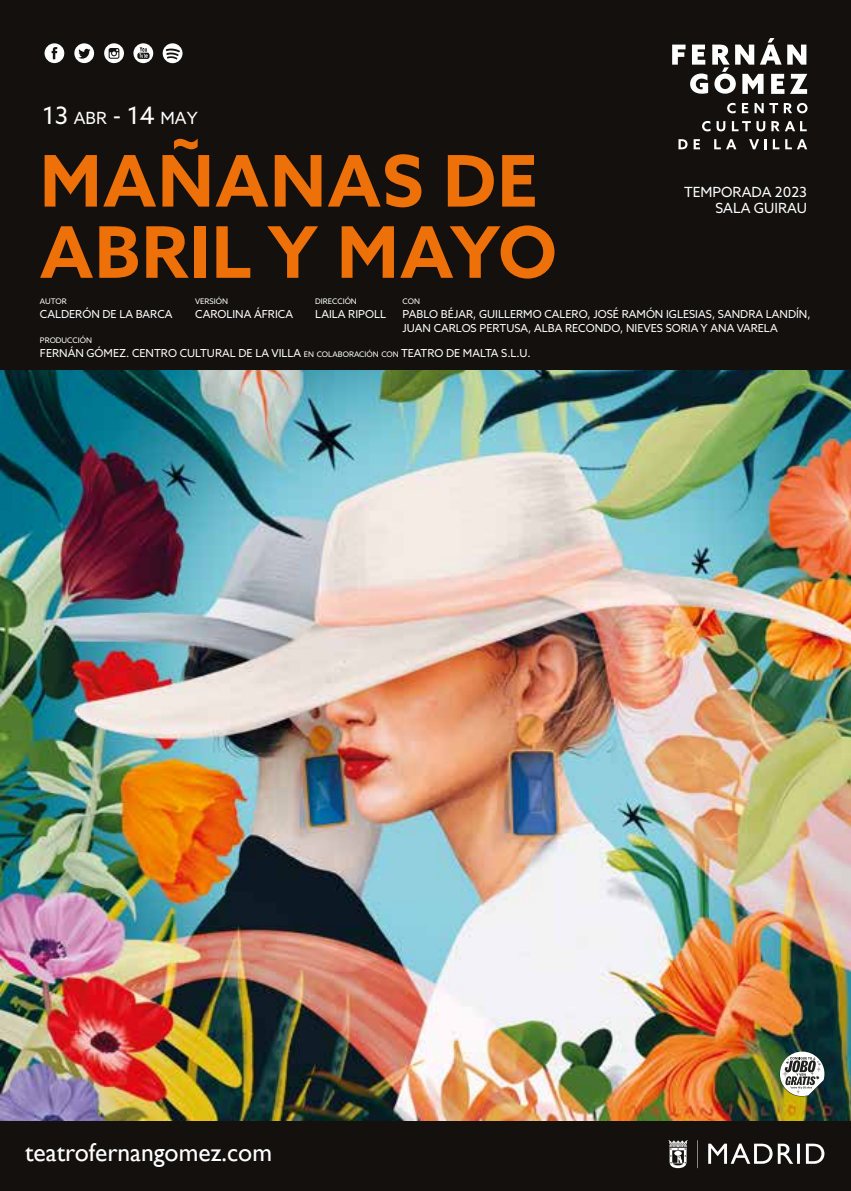
<style>
.page{position:relative;width:851px;height:1191px;background:#fff}
.page>*{position:absolute;margin:0;border:0;box-sizing:border-box;transform-origin:0 0}
.t1{font:700 71.2px/71.2px "Azo Sans";letter-spacing:.02em;color:#ed7009}
.t2{font:25.6px "Gill Sans";color:#fff}
.t3{font:16.8px "Azo Sans";color:#fff}
.t4{font:14px/16px "Azo Sans";color:#fff;text-align:right}
.t5{font:11px/14.2px "Azo Sans";color:#fff}
.t6{font:7.6px "Azo Sans";color:#fff}
.s1{font-size:24px}
.s2{font-size:7.6px}
</style>
<div class="page">
<img style="left:0;top:370px;width:850px;height:751px">
<div style="left:0;top:0;width:850px;height:370px;background:#13100d"></div>
<div style="left:0;top:1121px;width:850px;height:70px;background:#13100d"></div>
<svg style="left:668px;top:1140px;width:156px;height:28px"></svg>
<svg style="left:777px;top:1049px;width:48px;height:48px"></svg>
<svg style="left:163px;top:43px;width:19px;height:20px"></svg>
<svg style="left:133px;top:43px;width:20px;height:20px"></svg>
<svg style="left:104px;top:43px;width:20px;height:20px"></svg>
<svg style="left:74px;top:43px;width:20px;height:20px"></svg>
<svg style="left:45px;top:43px;width:19px;height:20px"></svg>
<svg style="left:672px;top:38px;width:135px;height:56px"></svg>
<svg style="left:727px;top:103px;width:8px;height:10px"></svg>
<svg style="left:741px;top:103px;width:7px;height:10px"></svg>
<svg style="left:754px;top:103px;width:9px;height:10px"></svg>
<svg style="left:769px;top:103px;width:38px;height:10px"></svg>
<svg style="left:702px;top:121px;width:8px;height:10px"></svg>
<svg style="left:716px;top:121px;width:9px;height:10px"></svg>
<svg style="left:731px;top:121px;width:19px;height:10px"></svg>
<svg style="left:756px;top:121px;width:9px;height:10px"></svg>
<svg style="left:771px;top:121px;width:35px;height:10px"></svg>
<svg style="left:678px;top:139px;width:9px;height:10px"></svg>
<svg style="left:693px;top:139px;width:7px;height:10px"></svg>
<svg style="left:714px;top:139px;width:6px;height:10px"></svg>
<svg style="left:726px;top:139px;width:10px;height:10px"></svg>
<svg style="left:749px;top:139px;width:17px;height:10px"></svg>
<svg style="left:772px;top:139px;width:7px;height:10px"></svg>
<svg style="left:785px;top:139px;width:22px;height:10px"></svg>
<h3 class="t3" style="left:42px;top:107px;width:157px"><span class="s1">13</span> ABR <span class="s1">- 14</span> MAY</h3>
<h1 class="t1" style="left:40px;top:144px;width:518px">MAÑANAS DE<br>ABRIL Y MAYO</h1>
<p class="t6" style="left:40px;top:296px;width:28px">AUTOR</p>
<p class="t5" style="left:40px;top:307px;width:134px">CALDERÓN DE LA BARCA</p>
<p class="t4" style="left:684px;top:184px;width:124px">TEMPORADA 2023<br>SALA GUIRAU</p>
<p class="t6" style="left:195px;top:296px;width:34px">VERSIÓN</p>
<p class="t5" style="left:195px;top:307px;width:99px">CAROLINA ÁFRICA</p>
<p class="t6" style="left:315px;top:296px;width:43px">DIRECCIÓN</p>
<p class="t5" style="left:315px;top:307px;width:72px">LAILA RIPOLL</p>
<p class="t6" style="left:402px;top:296px;width:19px">CON</p>
<p class="t5" style="left:402px;top:307px;width:409px">PABLO BÉJAR, GUILLERMO CALERO, JOSÉ RAMÓN IGLESIAS, SANDRA LANDÍN,<br>JUAN CARLOS PERTUSA, ALBA RECONDO, NIEVES SORIA Y ANA VARELA</p>
<p class="t6" style="left:40px;top:335px;width:54px">PRODUCCIÓN</p>
<p class="t5" style="left:40px;top:346px;width:492px">FERNÁN GÓMEZ. CENTRO CULTURAL DE LA VILLA <span class="s2">EN COLABORACIÓN CON</span> TEATRO DE MALTA S.L.U.</p>
<h2 class="t2" style="left:25px;top:1137px;width:248px">teatrofernangomez.com</h2>
</div>
